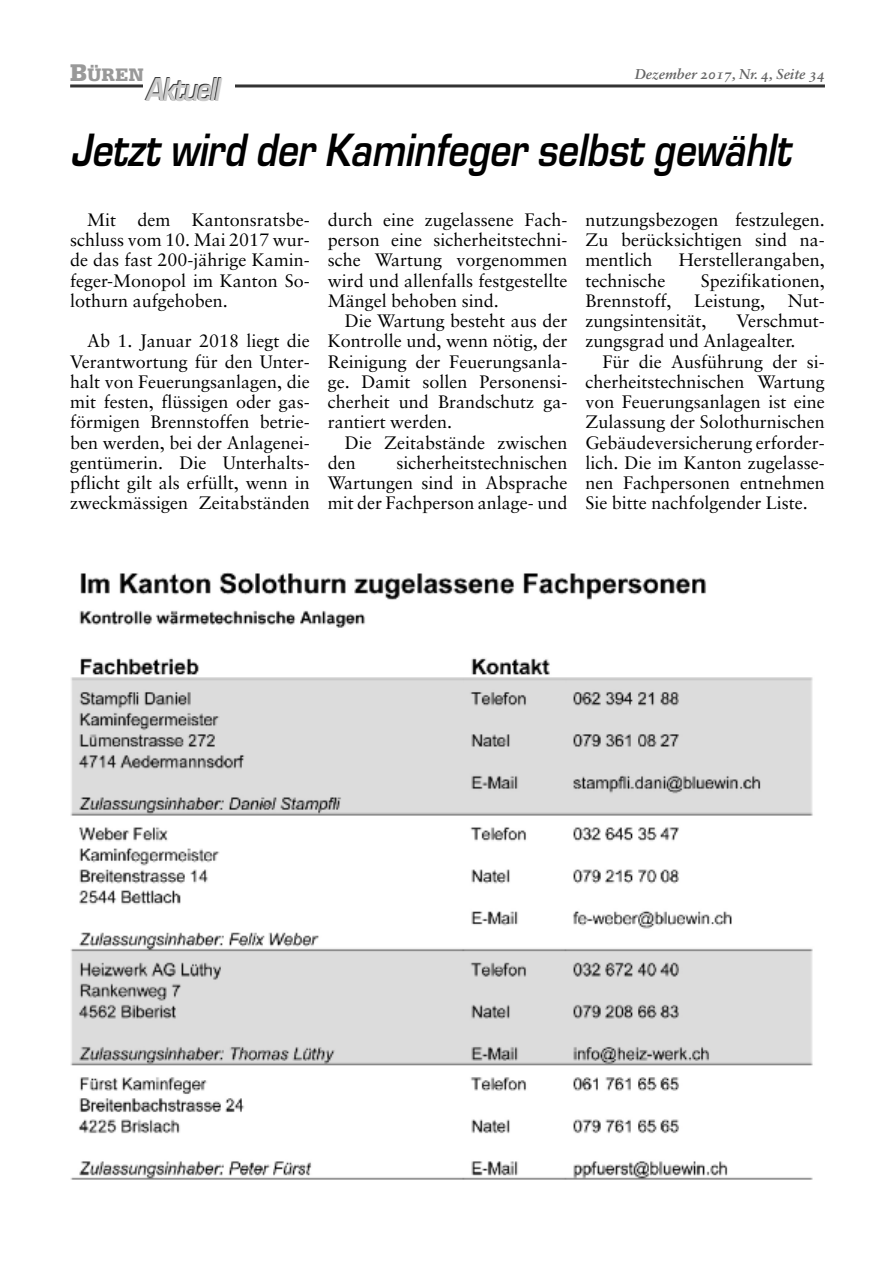
<style>
.page{position:relative;width:893px;height:1263px;background:#fff}
.page>*{position:absolute;margin:0;border:0;box-sizing:border-box;transform-origin:0 0}
.t1{font:italic 600 43.2px "Eurostile";color:#000;scale:.83 1}
.t2{font:italic 600 30.6px "Eurostile";letter-spacing:-.07em;color:#333;scale:.83 1}
.t3{font:900 19.2px "Serifa";color:#999}
.t4{font:18px/20.2px "Sabon";color:#000;text-align:justify}
.t5{font:14.25px "Sabon Bold Italic Os F";color:#666}
.s1{font-size:25.5px}
</style>
<div class="page">
<hr style="left:70px;top:84px;width:755px;height:3px;background:#333">
<div style="left:143px;top:83px;width:91px;height:5px;background:#fff"></div>
<img style="left:70px;top:572px;width:743px;height:608px">
<p class="t3" style="left:70px;top:68px;width:75px"><span class="s1">B</span>ÜREN</p>
<p class="t5" style="left:635px;top:68px;width:192px">Dezember 2017, Nr. 4, Seite 34</p>
<h2 class="t2" style="left:145px;top:77px;width:91px">Aktuell</h2>
<h1 class="t1" style="left:70px;top:134px;width:869px">Jetzt wird der Kaminfeger selbst gewählt</h1>
<p class="t4" style="left:70px;top:211px;width:241px;text-indent:17px">Mit dem Kantonsratsbe&shy;schluss vom 10. Mai 2017 wur&shy;de das fast 200-jährige Kamin&shy;feger-Monopol im Kanton So&shy;lothurn aufgehoben.</p>
<p class="t4" style="left:70px;top:332px;width:241px;text-indent:17px">Ab 1. Januar 2018 liegt die Verantwortung für den Unter&shy;halt von Feuerungsanlagen, die mit festen, flüssigen oder gas&shy;förmigen Brennstoffen betrie&shy;ben werden, bei der Anlagenei&shy;gentümerin. Die Unterhalts&shy;pflicht gilt als erfüllt, wenn in zweckmässigen Zeitabständen</p>
<p class="t4" style="left:328px;top:211px;width:241px">durch eine zugelassene Fach&shy;person eine sicherheitstechni&shy;sche Wartung vorgenommen wird und allenfalls festgestellte Mängel behoben sind.</p>
<p class="t4" style="left:328px;top:312px;width:241px;text-indent:17px">Die Wartung besteht aus der Kontrolle und, wenn nötig, der Reinigung der Feuerungsanla&shy;ge. Damit sollen Personensi&shy;cherheit und Brandschutz ga&shy;rantiert werden.</p>
<p class="t4" style="left:328px;top:434px;width:241px;text-indent:17px">Die Zeitabstände zwischen den</p>
<p class="t4" style="left:585px;top:211px;width:241px">nutzungsbezogen festzulegen.<br>Zu berücksichtigen sind na&shy;mentlich</p>
<p class="t4" style="left:679px;top:251px;width:147px">Herstellerangaben,</p>
<p class="t4" style="left:585px;top:272px;width:81px">technische</p>
<p class="t4" style="left:701px;top:272px;width:125px">Spezifikationen,</p>
<p class="t4" style="left:585px;top:292px;width:87px">Brennstoff,</p>
<p class="t4" style="left:694px;top:292px;width:72px">Leistung,</p>
<p class="t4" style="left:788px;top:292px;width:38px">Nut-</p>
<p class="t4" style="left:585px;top:312px;width:122px">zungsintensität,</p>
<p class="t4" style="left:585px;top:312px;width:241px;text-indent:151px">Verschmut&shy;zungsgrad und Anlagealter.</p>
<p class="t4" style="left:585px;top:353px;width:241px;text-indent:17px">Für die Ausführung der si&shy;cherheitstechnischen Wartung von Feuerungsanlagen ist eine Zulassung der Solothurnischen Gebäudeversicherung erforder&shy;lich. Die im Kanton zugelasse&shy;nen Fachpersonen entnehmen Sie bitte nachfolgender Liste.</p>
<p class="t4" style="left:328px;top:454px;width:241px;text-indent:69px">sicherheitstechnischen Wartungen sind in Absprache mit der Fachperson anlage- und</p>
</div>
